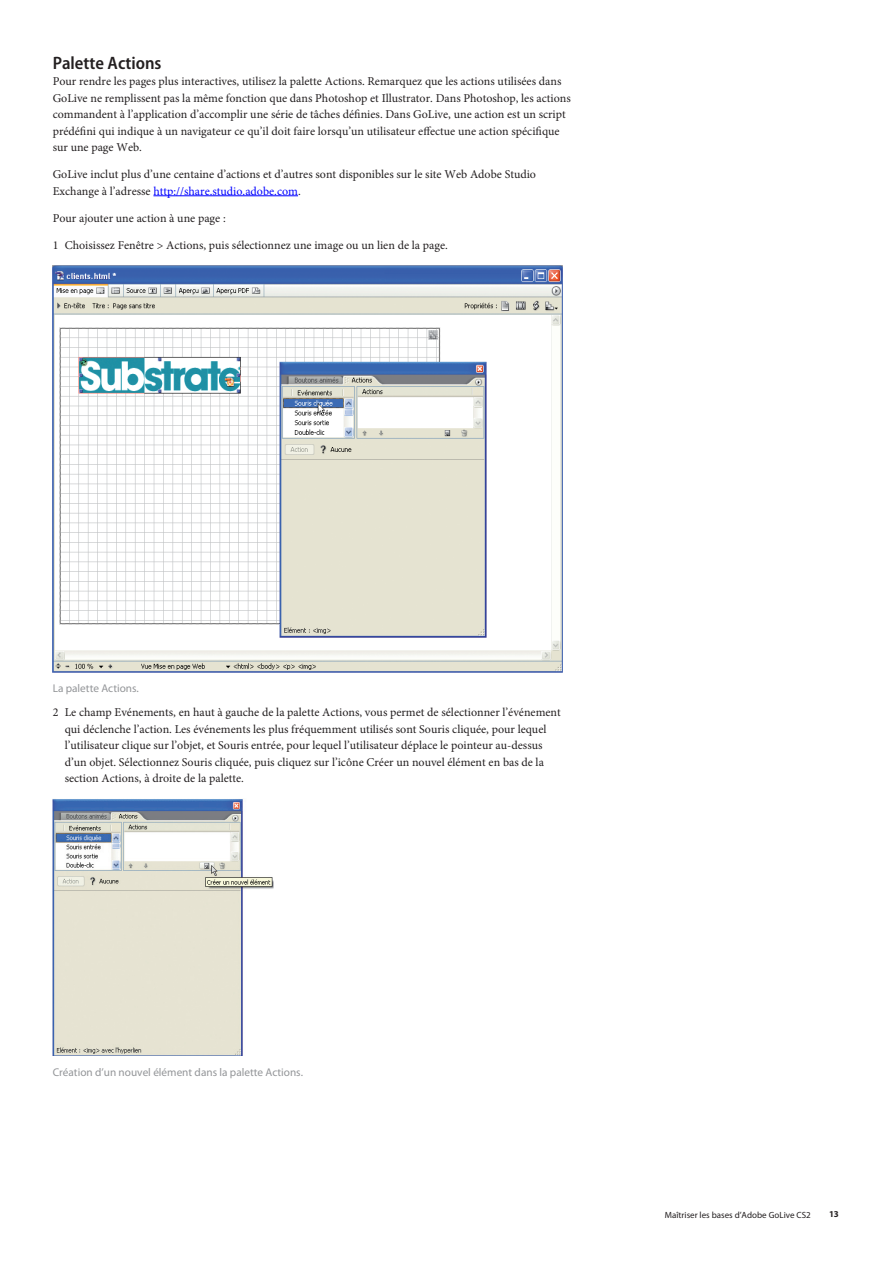
<style>
.page{position:relative;width:893px;height:1263px;background:#fff}
.page>*{position:absolute;margin:0;border:0;box-sizing:border-box;transform-origin:0 0}
.Text__Header{font:600 semi-condensed 18px "Myriad Pro";color:#231f20}
.Text{font:12px/16.5px "Minion Pro";color:#231f20}
.Text__Bulleted_List{font:12px/16.5px "Minion Pro";color:#231f20}
.t1{font:11.25px "Myriad Pro";color:#939598}
.t2{font:9px "Myriad Pro";color:#231f20}
.t3{font:700 9px "Myriad Pro";color:#231f20}
.s1{color:#00f}
</style>
<div class="page">
<hr style="left:153px;top:195px;width:145px;height:1px;background:#00f">
<img style="left:53px;top:265px;width:509px;height:407px">
<img style="left:53px;top:799px;width:220px;height:257px">
<p class="Text__Header" style="left:53px;top:53px;width:110px">Palette Actions</p>
<p class="Text" style="left:53px;top:73px;width:520px">Pour rendre les pages plus interactives, utilisez la palette Actions. Remarquez que les actions utilisées dans GoLive ne remplissent pas la même fonction que dans Photoshop et Illustrator. Dans Photoshop, les actions commandent à l’application d’accomplir une série de tâches définies. Dans GoLive, une action est un script prédéfini qui indique à un navigateur ce qu’il doit faire lorsqu’un utilisateur effectue une action spécifique sur une page Web.</p>
<p class="Text" style="left:53px;top:166px;width:485px">GoLive inclut plus d’une centaine d’actions et d’autres sont disponibles sur le site Web Adobe Studio<br>Exchange à l’adresse <span class="s1">http://share.studio.adobe.com</span>.</p>
<p class="Text" style="left:53px;top:210px;width:175px">Pour ajouter une action à une page :</p>
<p class="Text__Bulleted_List" style="left:53px;top:237px;width:397px">1 Choisissez Fenêtre &gt; Actions, puis sélectionnez une image ou un lien de la page.</p>
<p class="t1" style="left:53px;top:681px;width:88px">La palette Actions.</p>
<p class="Text__Bulleted_List" style="left:65px;top:704px;width:498px;text-indent:-12px">2 Le champ Evénements, en haut à gauche de la palette Actions, vous permet de sélectionner l’événement qui déclenche l’action. Les événements les plus fréquemment utilisés sont Souris cliquée, pour lequel l’utilisateur clique sur l’objet, et Souris entrée, pour lequel l’utilisateur déplace le pointeur au-dessus d’un objet. Sélectionnez Souris cliquée, puis cliquez sur l’icône Créer un nouvel élément en bas de la section Actions, à droite de la palette.</p>
<p class="t1" style="left:53px;top:1065px;width:252px">Création d’un nouvel élément dans la palette Actions.</p>
<p class="t2" style="left:665px;top:1210px;width:147px">Maîtriser les bases d’Adobe GoLive CS2</p>
<p class="t3" style="left:829px;top:1208px;width:11px">13</p>
</div>
